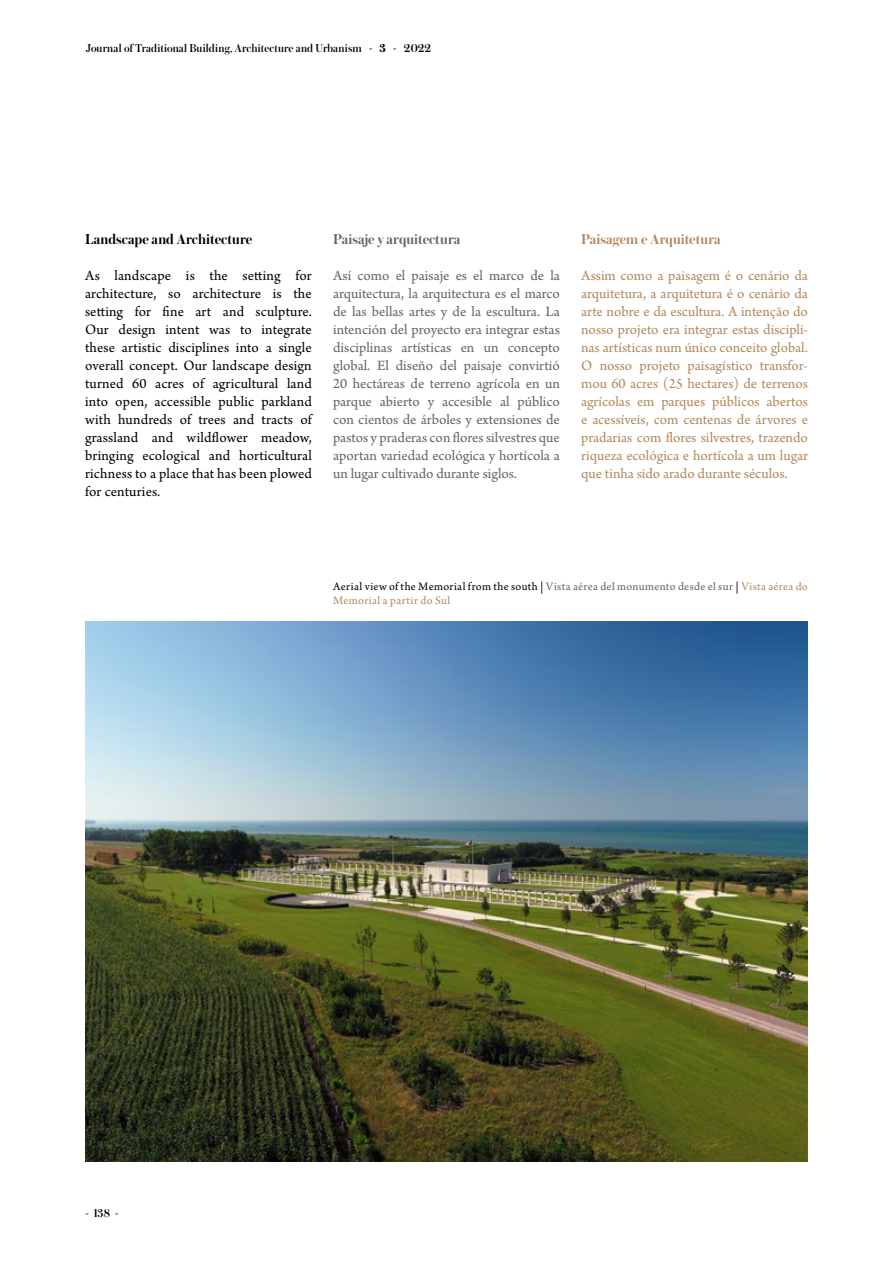
<style>
.page{position:relative;width:893px;height:1263px;background:#fff}
.page>*{position:absolute;margin:0;border:0;box-sizing:border-box;transform-origin:0 0}
.t1{font:15px/18px "Arno Pro";color:#b3885d;text-align:justify}
.t2{font:15px/18px "Arno Pro";color:#666465;text-align:justify}
.t3{font:15px/18px "Arno Pro";letter-spacing:.005em;color:#000;text-align:justify}
.t4{font:600 15px "Austin";letter-spacing:.01em;color:#000}
.t5{font:600 15px "Austin";letter-spacing:.01em;color:#b3885d}
.t6{font:600 15px "Austin";letter-spacing:.005em;color:#666465}
.t7{font:12px/13.5px "Arno Pro";letter-spacing:.03em;color:#000}
.t8{font:500 12px "Austin";letter-spacing:.01em;color:#000}
.s1{font-weight:700}
.s2{color:#666465}
.s3{color:#b3885d}
</style>
<div class="page">
<img style="left:85px;top:622px;width:723px;height:540px">
<p class="t8" style="left:86px;top:40px;width:347px">Journal of Traditional Building, Architecture and Urbanism - <span class="s1">3</span> - 2022</p>
<p class="t4" style="left:85px;top:228px;width:169px">Landscape and Architecture</p>
<p class="t3" style="left:85px;top:267px;width:228px">As landscape is the setting for architecture, so architecture is the setting for fine art and sculpture.<br>Our design intent was to integrate these artistic disciplines into a single overall concept. Our landscape design turned 60 acres of agricultural land into open, accessible public parkland with hundreds of trees and tracts of grassland and wildflower meadow, bringing ecological and horticultural richness to a place that has been plowed for centuries.</p>
<p class="t6" style="left:333px;top:228px;width:129px">Paisaje y arquitectura</p>
<p class="t2" style="left:333px;top:267px;width:228px">Así como el paisaje es el marco de la arquitectura, la arquitectura es el marco de las bellas artes y de la escultura. La intención del proyecto era integrar estas disciplinas artísticas en un concepto global. El diseño del paisaje convirtió 20 hectáreas de terreno agrícola en un parque abierto y accesible al público con cientos de árboles y extensiones de pastos y praderas con flores silvestres que aportan variedad ecológica y hortícola a un lugar cultivado durante siglos.</p>
<p class="t5" style="left:581px;top:228px;width:141px">Paisagem e Arquitetura</p>
<p class="t1" style="left:581px;top:267px;width:228px">Assim como a paisagem é o cenário da arquitetura, a arquitetura é o cenário da arte nobre e da escultura. A intenção do nosso projeto era integrar estas discipli&shy;nas artísticas num único conceito global.<br>O nosso projeto paisagístico transfor&shy;mou 60 acres (25 hectares) de terrenos agrícolas em parques públicos abertos e acessíveis, com centenas de árvores e pradarias com flores silvestres, trazendo riqueza ecológica e hortícola a um lugar que tinha sido arado durante séculos.</p>
<p class="t7" style="left:333px;top:581px;width:476px">Aerial view of the Memorial from the south | <span class="s2">Vista aérea del monumento desde el sur</span> | <span class="s3">Vista aérea do<br>Memorial a partir do Sul</span></p>
<p class="t8" style="left:85px;top:1205px;width:35px">- 138 -</p>
</div>
